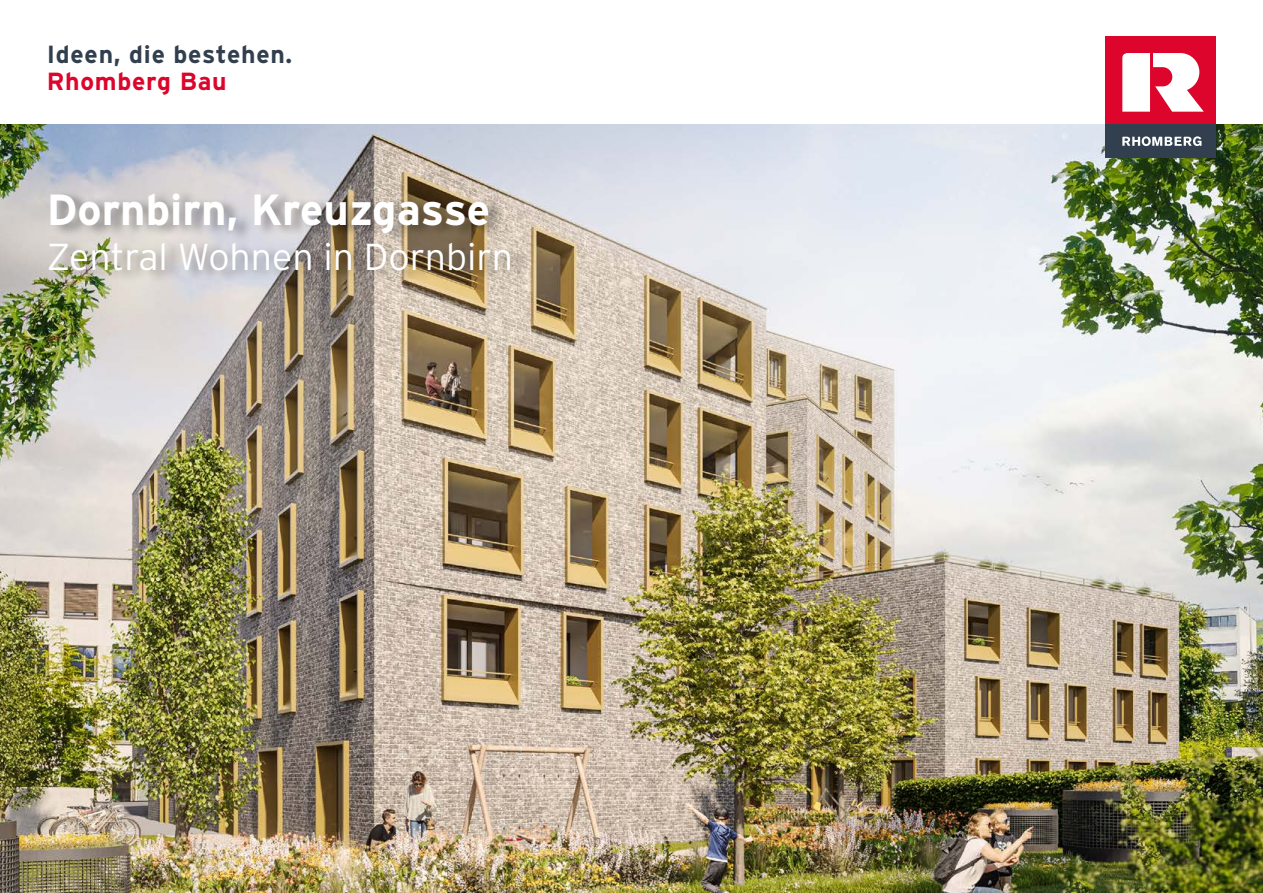
<style>
.page{position:relative;width:1263px;height:893px;background:#fff}
.page>*{position:absolute;margin:0;border:0;box-sizing:border-box;transform-origin:0 0}
.t1{font:700 43.5px "Interstate";color:#fff}
.t2{font:300 37.5px "Interstate";color:#fff}
.t3{font:700 24.75px "Interstate";letter-spacing:.03em;color:#323f4e}
.t4{font:700 24.75px "Interstate";letter-spacing:.03em;color:#dd052b}
</style>
<div class="page">
<img style="left:0;top:125px;width:1263px;height:768px">
<div style="left:1106px;top:124px;width:110px;height:34px;background:#323f4e"></div>
<div style="left:1106px;top:36px;width:110px;height:88px;background:#dd052b"></div>
<svg style="left:1122px;top:53px;width:82px;height:59px"></svg>
<svg style="left:1122px;top:136px;width:79px;height:10px"></svg>
<div style="left:51px;top:189px;width:478px;height:94px;background:#000;opacity:.34"></div>
<p class="t3" style="left:47px;top:39px;width:247px">Ideen, die bestehen.</p>
<p class="t4" style="left:47px;top:66px;width:181px">Rhomberg Bau</p>
<p class="t1" style="left:47px;top:184px;width:445px">Dornbirn, Kreuzgasse</p>
<p class="t2" style="left:47px;top:234px;width:468px">Zentral Wohnen in Dornbirn</p>
</div>
